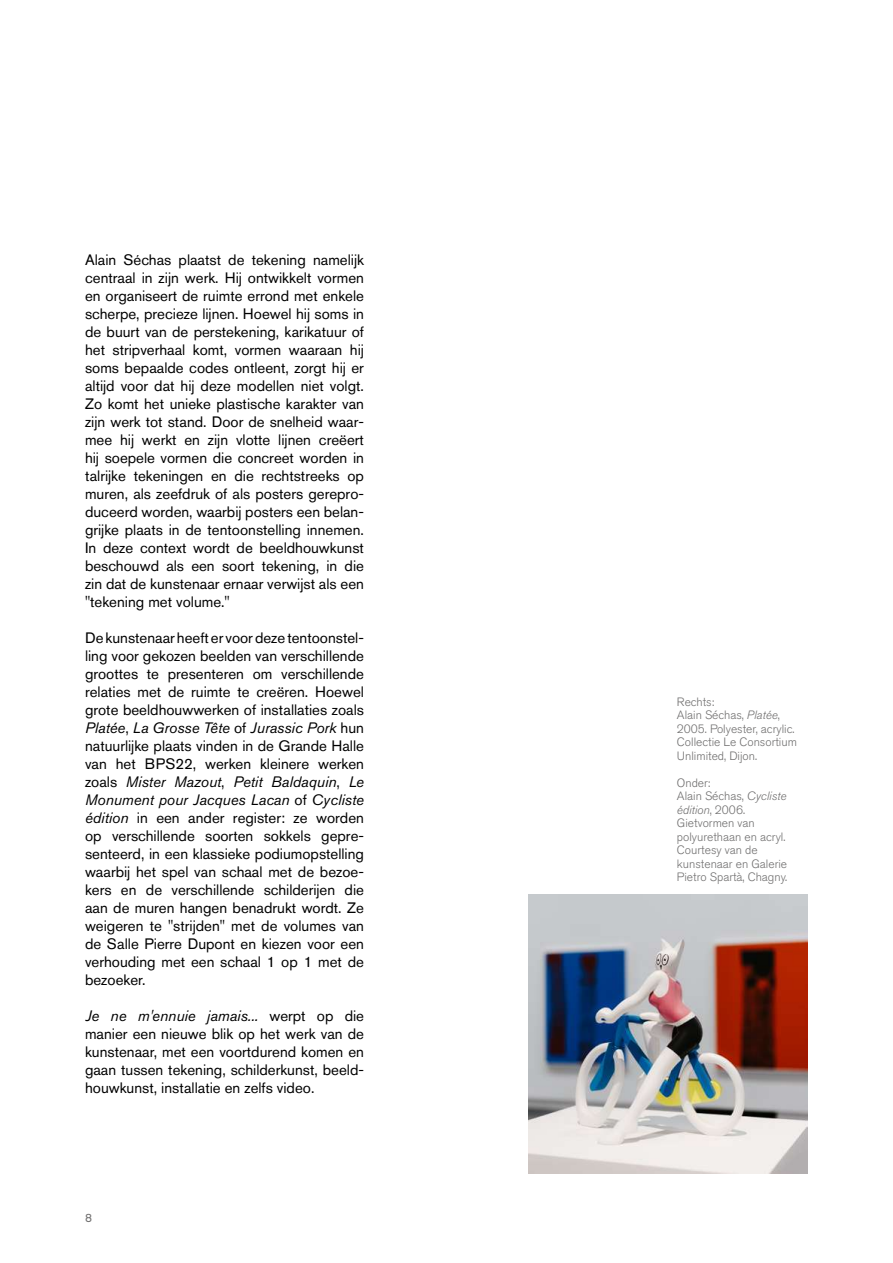
<style>
.page{position:relative;width:893px;height:1263px;background:#fff}
.page>*{position:absolute;margin:0;border:0;box-sizing:border-box;transform-origin:0 0}
.t1{font:15px/18px "Akzidenz Grotesk Pro";color:#000;text-align:justify}
.t2{font:300 12px/13.5px "Akzidenz Grotesk Pro";color:#706f6f}
.t3{font:12px "Akzidenz Grotesk Pro";color:#706f6f}
.s1{font-style:italic}
</style>
<div class="page">
<img style="left:529px;top:895px;width:279px;height:279px">
<p class="t1" style="left:85px;top:251px;width:280px">Alain Séchas plaatst de tekening namelijk centraal in zijn werk. Hij ontwikkelt vormen en organiseert de ruimte errond met enkele scherpe, precieze lijnen. Hoewel hij soms in de buurt van de perstekening, karikatuur of het stripverhaal komt, vormen waaraan hij soms bepaalde codes ontleent, zorgt hij er altijd voor dat hij deze modellen niet volgt.<br>Zo komt het unieke plastische karakter van zijn werk tot stand. Door de snelheid waar&shy;mee hij werkt en zijn vlotte lijnen creëert hij soepele vormen die concreet worden in talrijke tekeningen en die rechtstreeks op muren, als zeefdruk of als posters gerepro&shy;duceerd worden, waarbij posters een belan&shy;grijke plaats in de tentoonstelling innemen.<br>In deze context wordt de beeldhouwkunst beschouwd als een soort tekening, in die zin dat de kunstenaar ernaar verwijst als een "tekening met volume."</p>
<p class="t1" style="left:85px;top:629px;width:280px">De kunstenaar heeft er voor deze tentoonstel&shy;ling voor gekozen beelden van verschillende groottes te presenteren om verschillende relaties met de ruimte te creëren. Hoewel grote beeldhouwwerken of installaties zoals <span class="s1">Platée</span>, <span class="s1">La Grosse Tête</span> of <span class="s1">Jurassic Pork</span> hun natuurlijke plaats vinden in de Grande Halle van het BPS22, werken kleinere werken zoals <span class="s1">Mister Mazout</span>, <span class="s1">Petit Baldaquin</span>, <span class="s1">Le Monument pour Jacques Lacan</span> of <span class="s1">Cycliste édition</span> in een ander register: ze worden op verschillende soorten sokkels gepre&shy;senteerd, in een klassieke podiumopstelling waarbij het spel van schaal met de bezoe&shy;kers en de verschillende schilderijen die aan de muren hangen benadrukt wordt. Ze weigeren te "strijden" met de volumes van de Salle Pierre Dupont en kiezen voor een verhouding met een schaal 1 op 1 met de bezoeker.</p>
<p class="t1" style="left:85px;top:1007px;width:280px"><span class="s1">Je ne m'ennuie jamais...</span> werpt op die manier een nieuwe blik op het werk van de kunstenaar, met een voortdurend komen en gaan tussen tekening, schilderkunst, beeld&shy;houwkunst, installatie en zelfs video.</p>
<p class="t3" style="left:85px;top:1210px;width:8px">8</p>
<p class="t2" style="left:677px;top:695px;width:121px">Rechts:<br>Alain Séchas, <span class="s1">Platée</span>,<br>2005. Polyester, acrylic.<br>Collectie Le Consortium<br>Unlimited, Dijon.</p>
<p class="t2" style="left:677px;top:776px;width:112px">Onder:<br>Alain Séchas, <span class="s1">Cycliste édition</span>, 2006.<br>Gietvormen van polyurethaan en acryl.<br>Courtesy van de kunstenaar en Galerie<br>Pietro Spartà, Chagny.</p>
</div>
